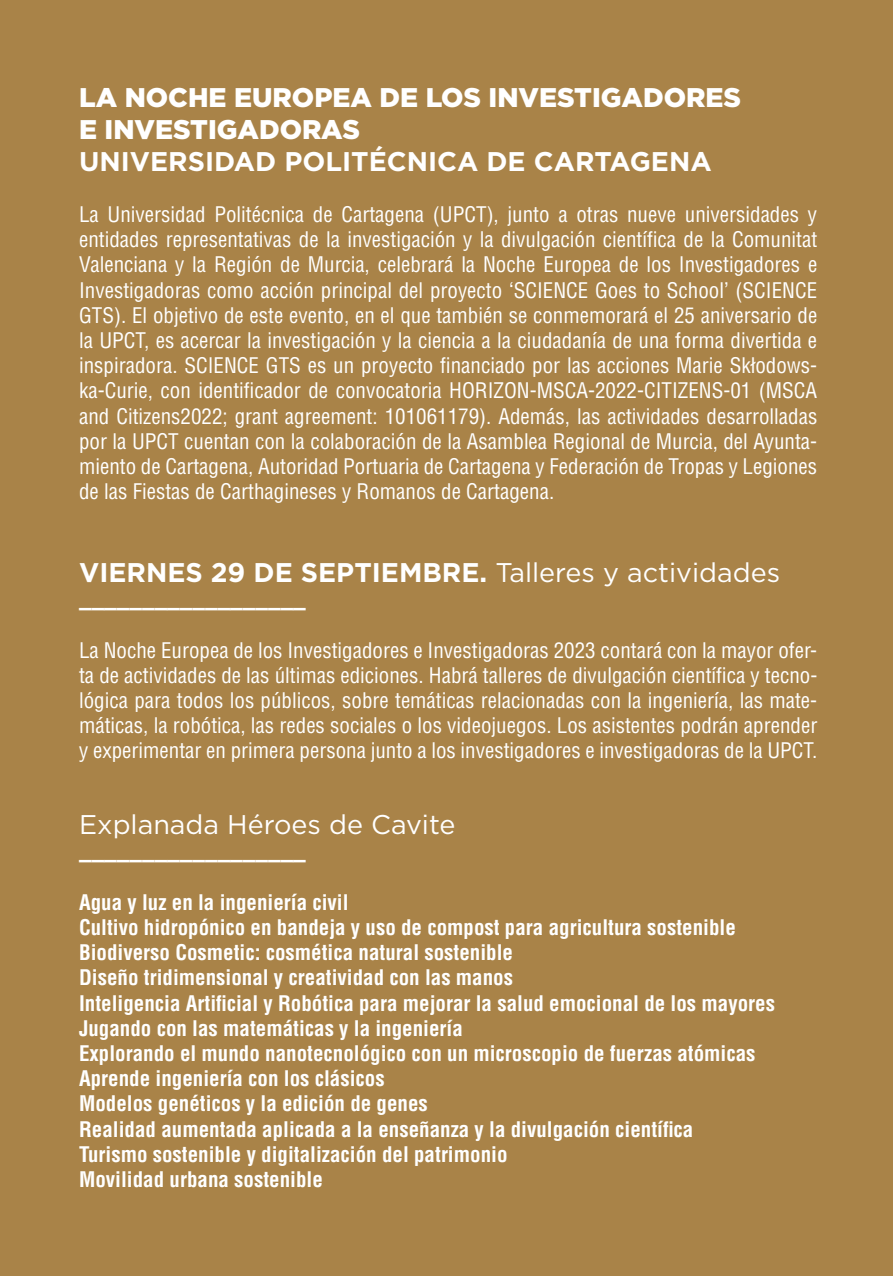
<style>
.page{position:relative;width:893px;height:1276px;background:#a98348}
.page>*{position:absolute;margin:0;border:0;box-sizing:border-box;transform-origin:0 0}
.t1{font:700 27px "Gotham";color:#fff}
.t2{font:900 27px/32.4px "Gotham";color:#fff}
.t3{font:27px "Gotham";color:#fff}
.t4{font:condensed 21px/25.2px "Helvetica LT Std";color:#fff;text-align:justify}
.t5{font:700 condensed 21px/25.2px "Helvetica LT Std";color:#fff}
.t6{font:900 21px "Gotham";color:#fff}
.s1{font-weight:400}
</style>
<div class="page">
<p class="t2" style="left:79px;top:83px;width:664px">LA NOCHE EUROPEA DE LOS INVESTIGADORES<br>E INVESTIGADORAS</p>
<p class="t1" style="left:79px;top:152px;width:634px">UNIVERSIDAD POLITÉCNICA DE CARTAGENA</p>
<p class="t4" style="left:79px;top:203px;width:740px">La Universidad Politécnica de Cartagena (UPCT), junto a otras nueve universidades y entidades representativas de la investigación y la divulgación científica de la Comunitat Valenciana y la Región de Murcia, celebrará la Noche Europea de los Investigadores e Investigadoras como acción principal del proyecto ‘SCIENCE Goes to School’ (SCIENCE GTS). El objetivo de este evento, en el que también se conmemorará el 25 aniversario de la UPCT, es acercar la investigación y la ciencia a la ciudadanía de una forma divertida e inspiradora. SCIENCE GTS es un proyecto financiado por las acciones Marie Skłodows&shy;ka-Curie, con identificador de convocatoria HORIZON-MSCA-2022-CITIZENS-01 (MSCA and Citizens2022; grant agreement: 101061179). Además, las actividades desarrolladas por la UPCT cuentan con la colaboración de la Asamblea Regional de Murcia, del Ayunta&shy;miento de Cartagena, Autoridad Portuaria de Cartagena y Federación de Tropas y Legiones de las Fiestas de Carthagineses y Romanos de Cartagena.</p>
<p class="t1" style="left:79px;top:562px;width:702px">VIERNES 29 DE SEPTIEMBRE. <span class="s1">Talleres y actividades</span></p>
<p class="t6" style="left:79px;top:592px;width:228px">__________________</p>
<p class="t4" style="left:79px;top:638px;width:740px">La Noche Europea de los Investigadores e Investigadoras 2023 contará con la mayor ofer&shy;ta de actividades de las últimas ediciones. Habrá talleres de divulgación científica y tecno&shy;lógica para todos los públicos, sobre temáticas relacionadas con la ingeniería, las mate&shy;máticas, la robótica, las redes sociales o los videojuegos. Los asistentes podrán aprender y experimentar en primera persona junto a los investigadores e investigadoras de la UPCT.</p>
<p class="t3" style="left:79px;top:814px;width:378px">Explanada Héroes de Cavite</p>
<p class="t6" style="left:79px;top:844px;width:228px">__________________</p>
<p class="t5" style="left:79px;top:891px;width:697px">Agua y luz en la ingeniería civil<br>Cultivo hidropónico en bandeja y uso de compost para agricultura sostenible Biodiverso Cosmetic: cosmética natural sostenible<br>Diseño tridimensional y creatividad con las manos<br>Inteligencia Artificial y Robótica para mejorar la salud emocional de los mayores Jugando con las matemáticas y la ingeniería<br>Explorando el mundo nanotecnológico con un microscopio de fuerzas atómicas Aprende ingeniería con los clásicos<br>Modelos genéticos y la edición de genes<br>Realidad aumentada aplicada a la enseñanza y la divulgación científica<br>Turismo sostenible y digitalización del patrimonio<br>Movilidad urbana sostenible</p>
</div>
